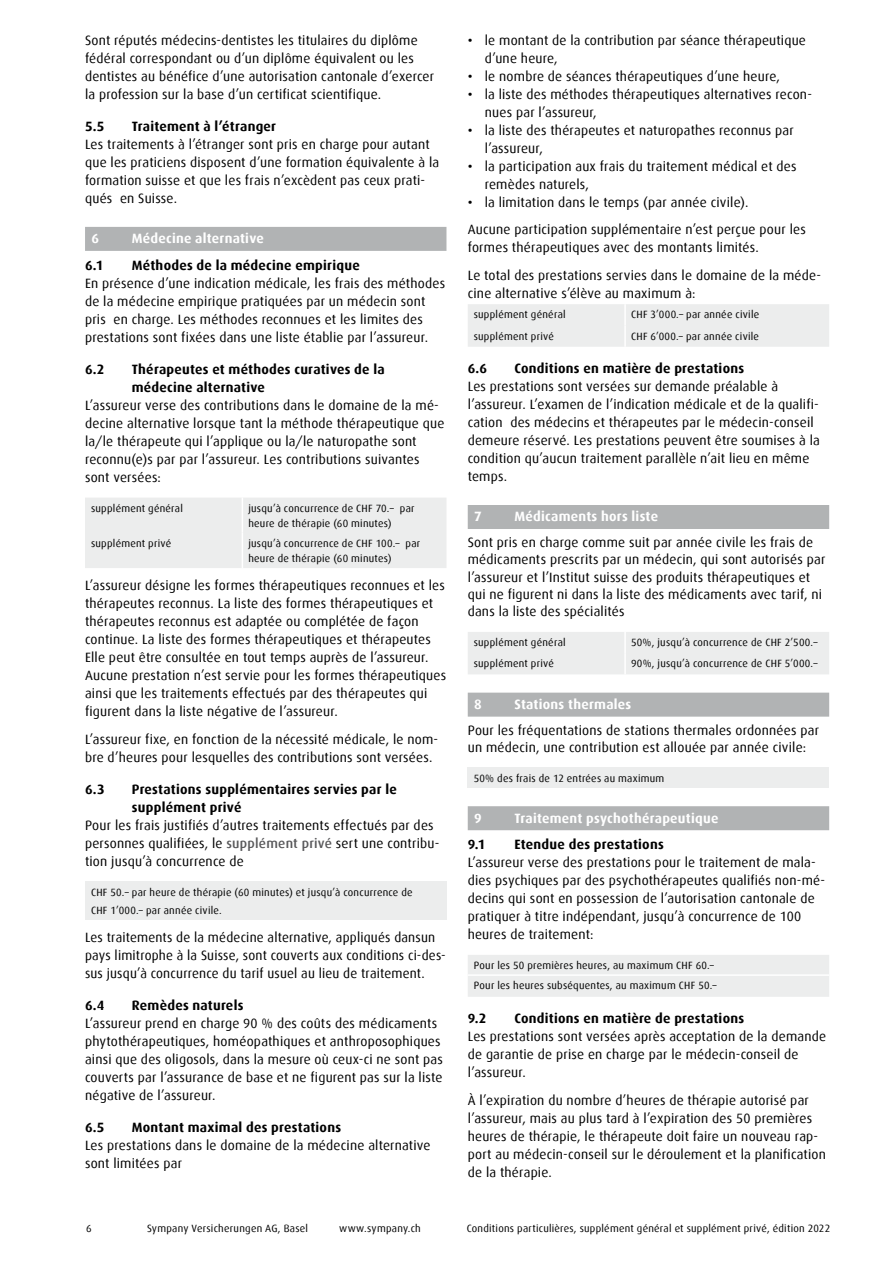
<style>
.page{position:relative;width:893px;height:1263px;background:#fff}
.page>*{position:absolute;margin:0;border:0;box-sizing:border-box;transform-origin:0 0}
.t1{font:13.5px/18px "Dax";letter-spacing:.015em;color:#000}
.t2{font:700 13.5px/18px "Dax";letter-spacing:.02em;color:#000}
.t3{font:700 13.5px "Dax";letter-spacing:.02em;color:#fff}
.t4{font:10.5px/15px "Dax";letter-spacing:.025em;color:#000}
.s1{font-weight:500;color:#58585a}
.s2{font-weight:500}
</style>
<div class="page">
<div style="left:85px;top:227px;width:361px;height:24px;background:#b1b3b4"></div>
<div style="left:85px;top:498px;width:361px;height:70px;background:#eceded"></div>
<hr style="left:242px;top:498px;width:1px;height:35px;background:#fff">
<hr style="left:242px;top:533px;width:1px;height:35px;background:#fff">
<div style="left:85px;top:881px;width:361px;height:39px;background:#eceded"></div>
<div style="left:468px;top:505px;width:361px;height:24px;background:#b1b3b4"></div>
<div style="left:468px;top:693px;width:361px;height:24px;background:#b1b3b4"></div>
<div style="left:468px;top:806px;width:361px;height:24px;background:#b1b3b4"></div>
<div style="left:468px;top:304px;width:361px;height:43px;background:#eceded"></div>
<hr style="left:624px;top:304px;width:2px;height:21px;background:#fff">
<hr style="left:624px;top:325px;width:2px;height:22px;background:#fff">
<div style="left:468px;top:632px;width:361px;height:42px;background:#eceded"></div>
<hr style="left:624px;top:632px;width:2px;height:21px;background:#fff">
<hr style="left:624px;top:653px;width:2px;height:21px;background:#fff">
<div style="left:468px;top:768px;width:361px;height:20px;background:#eceded"></div>
<div style="left:468px;top:955px;width:361px;height:42px;background:#eceded"></div>
<hr style="left:468px;top:974px;width:361px;height:2px;background:#fff">
<p class="t1" style="left:85px;top:31px;width:351px">Sont réputés médecins-dentistes les titulaires du diplôme fédéral correspondant ou d’un diplôme équivalent ou les dentistes au bénéfice d’une autorisation cantonale d’exercer la profession sur la base d’un certificat scientifique.</p>
<p class="t2" style="left:85px;top:117px;width:21px">5.5</p>
<p class="t2" style="left:132px;top:117px;width:146px">Traitement à l’étranger</p>
<p class="t1" style="left:85px;top:135px;width:356px">Les traitements à l’étranger sont pris en charge pour autant que les praticiens disposent d’une formation équivalente à la formation suisse et que les frais n’excèdent pas ceux prati&shy;qués en Suisse.</p>
<p class="t3" style="left:91px;top:231px;width:9px">6</p>
<p class="t3" style="left:132px;top:231px;width:134px">Médecine alternative</p>
<p class="t2" style="left:85px;top:256px;width:20px">6.1</p>
<p class="t2" style="left:132px;top:256px;width:230px">Méthodes de la médecine empirique</p>
<p class="t1" style="left:85px;top:274px;width:362px">En présence d’une indication médicale, les frais des méthodes de la médecine empirique pratiquées par un médecin sont pris en charge. Les méthodes reconnues et les limites des prestations sont fixées dans une liste établie par l’assureur.</p>
<p class="t2" style="left:85px;top:360px;width:21px">6.2</p>
<p class="t2" style="left:132px;top:360px;width:254px">Thérapeutes et méthodes curatives de la médecine alternative</p>
<p class="t1" style="left:85px;top:396px;width:361px">L’assureur verse des contributions dans le domaine de la mé&shy;decine alternative lorsque tant la méthode thérapeutique que la/le thérapeute qui l’applique ou la/le naturopathe sont reconnu(e)s par par l’assureur. Les contributions suivantes sont versées:</p>
<p class="t4" style="left:91px;top:501px;width:93px">supplément général</p>
<p class="t4" style="left:248px;top:501px;width:168px">jusqu’à concurrence de CHF 70.– par heure de thérapie (60 minutes)</p>
<p class="t4" style="left:91px;top:536px;width:82px">supplément privé</p>
<p class="t4" style="left:248px;top:536px;width:173px">jusqu’à concurrence de CHF 100.– par heure de thérapie (60 minutes)</p>
<p class="t1" style="left:85px;top:576px;width:363px">L’assureur désigne les formes thérapeutiques reconnues et les thérapeutes reconnus. La liste des formes thérapeutiques et thérapeutes reconnus est adaptée ou complétée de façon continue. La liste des formes thérapeutiques et thérapeutes Elle peut être consultée en tout temps auprès de l’assureur.<br>Aucune prestation n’est servie pour les formes thérapeutiques ainsi que les traitements effectués par des thérapeutes qui figurent dans la liste négative de l’assureur.</p>
<p class="t1" style="left:85px;top:730px;width:355px">L’assureur fixe, en fonction de la nécessité médicale, le nom&shy;bre d’heures pour lesquelles des contributions sont versées.</p>
<p class="t2" style="left:85px;top:780px;width:21px">6.3</p>
<p class="t2" style="left:132px;top:780px;width:267px">Prestations supplémentaires servies par le supplément privé</p>
<p class="t1" style="left:85px;top:816px;width:356px">Pour les frais justifiés d’autres traitements effectués par des personnes qualifiées, le <span class="s1">supplément privé</span> sert une contribu&shy;tion jusqu’à concurrence de</p>
<p class="t4" style="left:91px;top:883px;width:323px;line-height:18px">CHF 50.– par heure de thérapie (60 minutes) et jusqu’à concurrence de<br>CHF 1’000.– par année civile.</p>
<p class="t1" style="left:85px;top:928px;width:362px">Les traitements de la médecine alternative, appliqués dansun pays limitrophe à la Suisse, sont couverts aux conditions ci-des&shy;sus jusqu’à concurrence du tarif usuel au lieu de traitement.</p>
<p class="t2" style="left:85px;top:996px;width:21px">6.4</p>
<p class="t2" style="left:132px;top:996px;width:113px">Remèdes naturels</p>
<p class="t1" style="left:85px;top:1014px;width:359px">L’assureur prend en charge 90 % des coûts des médicaments phytothérapeutiques, homéopathiques et anthroposophiques ainsi que des oligosols, dans la mesure où ceux-ci ne sont pas couverts par l’assurance de base et ne figurent pas sur la liste négative de l’assureur.</p>
<p class="t2" style="left:85px;top:1118px;width:21px">6.5</p>
<p class="t2" style="left:132px;top:1118px;width:211px">Montant maximal des prestations</p>
<p class="t1" style="left:85px;top:1136px;width:347px">Les prestations dans le domaine de la médecine alternative sont limitées par</p>
<p class="t1" style="left:485px;top:31px;width:323px;text-indent:-17px"><span class="s2">•</span> le montant de la contribution par séance thérapeutique d’une heure,</p>
<p class="t1" style="left:468px;top:67px;width:314px"><span class="s2">•</span> le nombre de séances thérapeutiques d’une heure,</p>
<p class="t1" style="left:485px;top:85px;width:329px;text-indent:-17px"><span class="s2">•</span> la liste des méthodes thérapeutiques alternatives recon&shy;nues par l’assureur,</p>
<p class="t1" style="left:485px;top:121px;width:310px;text-indent:-17px"><span class="s2">•</span> la liste des thérapeutes et naturopathes reconnus par l’assureur,</p>
<p class="t1" style="left:485px;top:157px;width:313px;text-indent:-17px"><span class="s2">•</span> la participation aux frais du traitement médical et des remèdes naturels,</p>
<p class="t1" style="left:468px;top:188px;width:340px;line-height:27.8px"><span class="s2">•</span> la limitation dans le temps (par année civile).<br>Aucune participation supplémentaire n’est perçue pour les</p>
<p class="t1" style="left:468px;top:234px;width:355px;line-height:27.8px">formes thérapeutiques avec des montants limités.<br>Le total des prestations servies dans le domaine de la méde-</p>
<p class="t1" style="left:468px;top:285px;width:229px">cine alternative s’élève au maximum à:</p>
<p class="t4" style="left:474px;top:307px;width:93px">supplément général</p>
<p class="t4" style="left:631px;top:307px;width:130px">CHF 3’000.– par année civile</p>
<p class="t4" style="left:474px;top:329px;width:82px">supplément privé</p>
<p class="t4" style="left:631px;top:329px;width:130px">CHF 6’000.– par année civile</p>
<p class="t2" style="left:468px;top:359px;width:21px">6.6</p>
<p class="t2" style="left:514px;top:359px;width:231px">Conditions en matière de prestations</p>
<p class="t1" style="left:468px;top:377px;width:354px">Les prestations sont versées sur demande préalable à l’assureur. L’examen de l’indication médicale et de la qualifi&shy;cation des médecins et thérapeutes par le médecin-conseil demeure réservé. Les prestations peuvent être soumises à la condition qu’aucun traitement parallèle n’ait lieu en même temps.</p>
<p class="t3" style="left:474px;top:509px;width:9px">7</p>
<p class="t3" style="left:514px;top:509px;width:145px">Médicaments hors liste</p>
<p class="t1" style="left:468px;top:534px;width:359px;line-height:17.2px">Sont pris en charge comme suit par année civile les frais de médicaments prescrits par un médecin, qui sont autorisés par l’assureur et l’Institut suisse des produits thérapeutiques et qui ne figurent ni dans la liste des médicaments avec tarif, ni dans la liste des spécialités</p>
<p class="t4" style="left:474px;top:635px;width:93px">supplément général</p>
<p class="t4" style="left:631px;top:635px;width:188px">50%, jusqu’à concurrence de CHF 2’500.–</p>
<p class="t4" style="left:474px;top:656px;width:82px">supplément privé</p>
<p class="t4" style="left:631px;top:656px;width:188px">90%, jusqu’à concurrence de CHF 5’000.–</p>
<p class="t3" style="left:474px;top:697px;width:9px">8</p>
<p class="t3" style="left:514px;top:697px;width:118px">Stations thermales</p>
<p class="t1" style="left:468px;top:721px;width:353px;line-height:17.2px">Pour les fréquentations de stations thermales ordonnées par un médecin, une contribution est allouée par année civile:</p>
<p class="t4" style="left:474px;top:771px;width:192px">50% des frais de 12 entrées au maximum</p>
<p class="t3" style="left:474px;top:810px;width:9px">9</p>
<p class="t3" style="left:514px;top:810px;width:205px">Traitement psychothérapeutique</p>
<p class="t2" style="left:468px;top:835px;width:19px">9.1</p>
<p class="t2" style="left:514px;top:835px;width:151px">Etendue des prestations</p>
<p class="t1" style="left:468px;top:853px;width:359px">L’assureur verse des prestations pour le traitement de mala&shy;dies psychiques par des psychothérapeutes qualifiés non-mé&shy;decins qui sont en possession de l’autorisation cantonale de pratiquer à titre indépendant, jusqu’à concurrence de 100 heures de traitement:</p>
<p class="t4" style="left:474px;top:955px;width:244px;line-height:20.2px">Pour les 50 premières heures, au maximum CHF 60.–<br>Pour les heures subséquentes, au maximum CHF 50.–</p>
<p class="t2" style="left:468px;top:1009px;width:20px">9.2</p>
<p class="t2" style="left:514px;top:1009px;width:231px">Conditions en matière de prestations</p>
<p class="t1" style="left:468px;top:1027px;width:360px">Les prestations sont versées après acceptation de la demande de garantie de prise en charge par le médecin-conseil de l’assureur.</p>
<p class="t1" style="left:468px;top:1091px;width:360px">À l’expiration du nombre d’heures de thérapie autorisé par l’assureur, mais au plus tard à l’expiration des 50 premières heures de thérapie, le thérapeute doit faire un nouveau rap&shy;port au médecin-conseil sur le déroulement et la planification de la thérapie.</p>
<p class="t4" style="left:86px;top:1221px;width:7px">6</p>
<p class="t4" style="left:147px;top:1221px;width:163px">Sympany Versicherungen AG, Basel</p>
<p class="t4" style="left:339px;top:1221px;width:83px">www.sympany.ch</p>
<p class="t4" style="left:467px;top:1221px;width:365px">Conditions particulières, supplément général et supplément privé, édition 2022</p>
</div>
